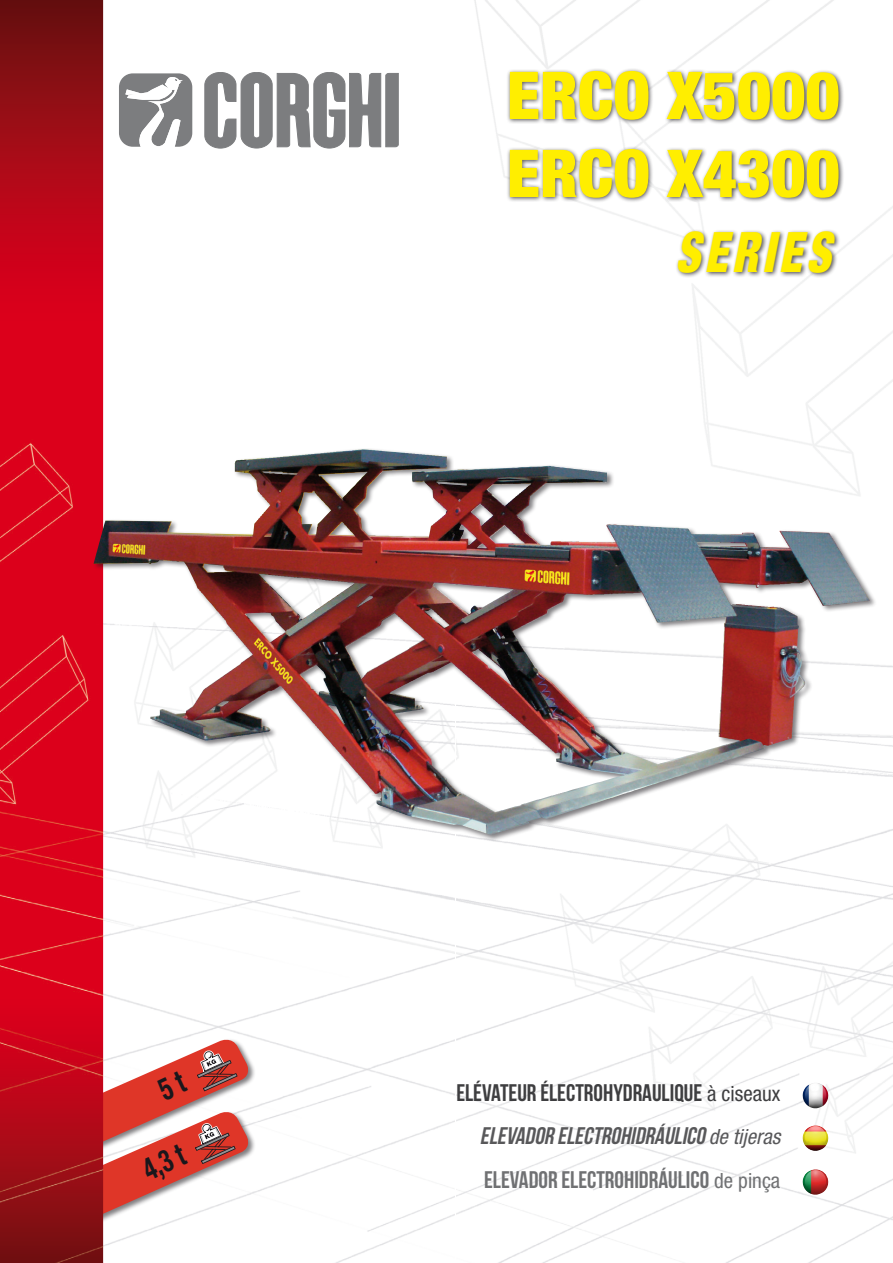
<style>
.page{position:relative;width:893px;height:1263px;background:#fff}
.page>*{position:absolute;margin:0;border:0;box-sizing:border-box;transform-origin:0 0}
.t1{font:900 condensed 66px "Helvetica Neue";color:#fe0}
.t2{font:italic 900 condensed 55.5px "Helvetica Neue";color:#fe0;scale:.82 1}
.t3{font:700 condensed 30.9px "Helvetica Neue LT Std";color:#1a171c;scale:.8 1}
.Cop_HLV_14_14{font:24px "Bebas Neue";color:#3e3e40}
.Cop_HLV_14_14-2{font:italic 24px "Bebas Neue";color:#58585a}
.Cop_HLV_14_14-3{font:24px "Bebas Neue";color:#707173}
.s1{font-family:"Helvetica Neue LT Std";font-stretch:condensed;font-size:21px}
</style>
<div class="page">
<img style="left:0;top:0;width:893px;height:1263px">
<div style="left:92px;top:448px;width:785px;height:394px;background:#1a171c;opacity:.55"></div>
<img style="left:94px;top:449px;width:267px;height:163px">
<svg style="left:205px;top:72px;width:193px;height:76px"></svg>
<svg style="left:119px;top:73px;width:73px;height:74px"></svg>
<div style="left:507px;top:68px;width:338px;height:210px;background:#1a171c;opacity:.75"></div>
<img style="left:802px;top:1083px;width:27px;height:25px">
<img style="left:802px;top:1125px;width:27px;height:26px">
<img style="left:802px;top:1169px;width:27px;height:26px">
<svg style="left:0;top:1036px;width:253px;height:227px"></svg>
<p class="t1" style="left:507px;top:41px;width:334px">ERCO X5000</p>
<p class="t1" style="left:507px;top:119px;width:334px">ERCO X4300</p>
<p class="t2" style="left:675px;top:207px;width:211px">SERIES</p>
<p class="t3" style="left:137px;top:1154px;width:55px;rotate:-25deg">4,3 t</p>
<p class="Cop_HLV_14_14" style="left:456px;top:1079px;width:325px">ELÉVATEUR ÉLECTROHYDRAULIQUE <span class="s1">à ciseaux</span></p>
<p class="Cop_HLV_14_14-2" style="left:480px;top:1123px;width:302px">ELEVADOR ELECTROHIDRÁULICO <span class="s1">d e tij e ra s</span></p>
<p class="Cop_HLV_14_14-3" style="left:484px;top:1166px;width:298px">ELEVADOR ELECTROHIDRÁULICO <span class="s1">de pinça</span></p>
</div>
